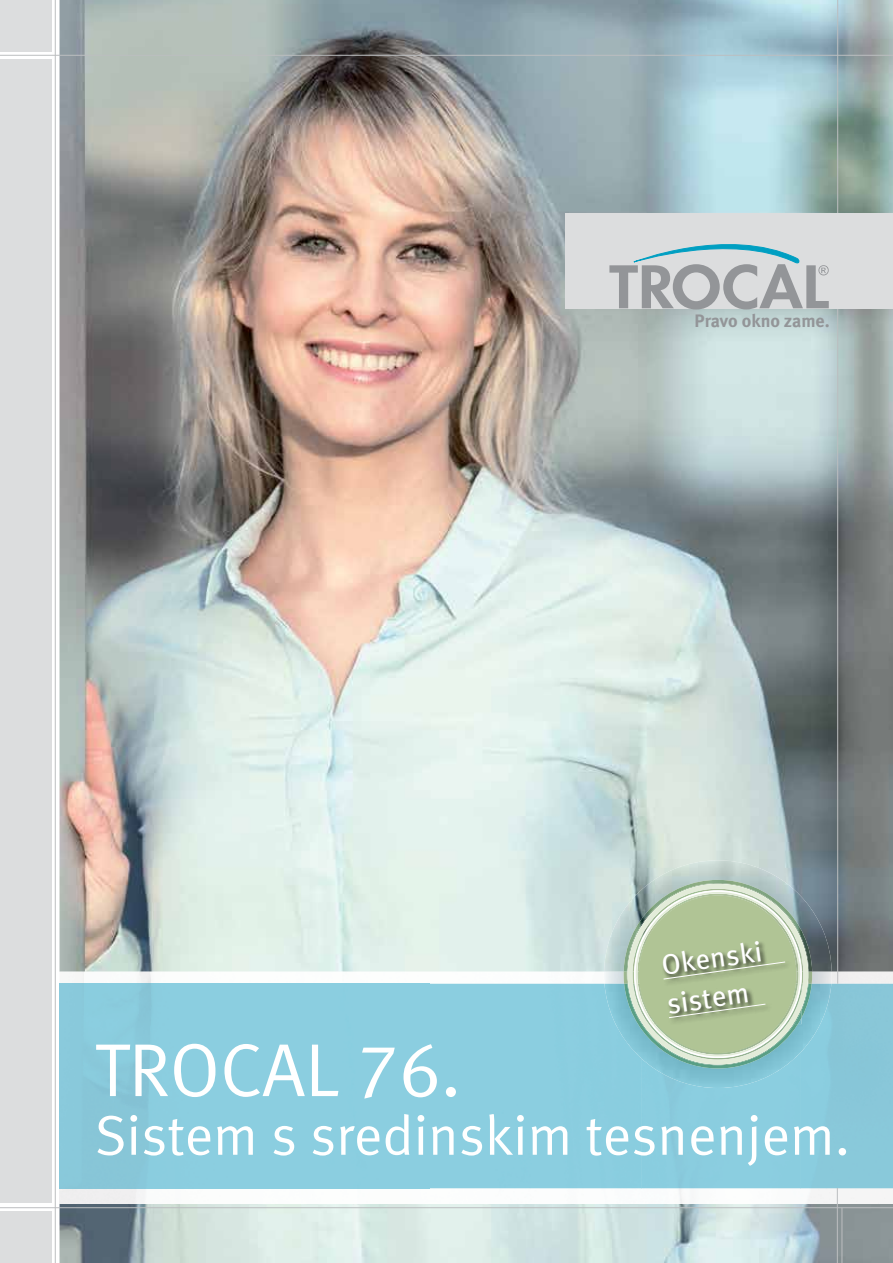
<style>
.page{position:relative;width:893px;height:1263px;background:#fff}
.page>*{position:absolute;margin:0;border:0;box-sizing:border-box;transform-origin:0 0}
.t1{font:75px "Meta Normal LF";color:#fff}
.t2{font:55.8px "Meta Normal LF";color:#fff}
.t3{font:28.5px/39px "Meta Book LF";color:#fff}
.t4{font:18px "Meta Bold LF";color:#939598}
</style>
<div class="page">
<img style="left:60px;top:0;width:833px;height:1263px">
<hr style="left:842px;top:1208px;width:1px;height:55px;background:#bcbec0">
<div style="left:0;top:60px;width:51px;height:1143px;background:#dcddde"></div>
<div style="left:0;top:1212px;width:51px;height:51px;background:#dcddde"></div>
<div style="left:0;top:0;width:51px;height:51px;background:#dcddde"></div>
<hr style="left:55px;top:0;width:1px;height:1263px;background:#bcbec0">
<hr style="left:0;top:1207px;width:893px;height:1px;background:#bcbec0">
<img style="left:60px;top:972px;width:544px;height:12px">
<img style="left:832px;top:972px;width:61px;height:12px">
<img style="left:60px;top:1188px;width:833px;height:15px">
<div style="left:60px;top:984px;width:581px;height:204px;background:#8bcee0"></div>
<div style="left:801px;top:984px;width:92px;height:204px;background:#89c7d9"></div>
<div style="left:641px;top:1088px;width:160px;height:100px;background:#8bcde0"></div>
<hr style="left:837px;top:0;width:1px;height:984px;background:#bcbec0">
<hr style="left:837px;top:1188px;width:1px;height:75px;background:#bcbec0">
<hr style="left:0;top:55px;width:893px;height:1px;background:#bcbec0">
<img style="left:604px;top:860px;width:228px;height:228px">
<div style="left:566px;top:213px;width:327px;height:95px;background:#dcddde"></div>
<svg style="left:609px;top:244px;width:220px;height:65px"></svg>
<svg style="left:617px;top:873px;width:202px;height:202px"></svg>
<p class="t4" style="left:694px;top:310px;width:137px">Pravo okno zame.</p>
<p class="t3" style="left:659px;top:945px;width:103px;rotate:-8deg">Okenski sistem</p>
<h1 class="t1" style="left:95px;top:1027px;width:368px">TROCAL 76.</h1>
<p class="t2" style="left:95px;top:1103px;width:757px">Sistem s sredinskim tesnenjem.</p>
</div>
